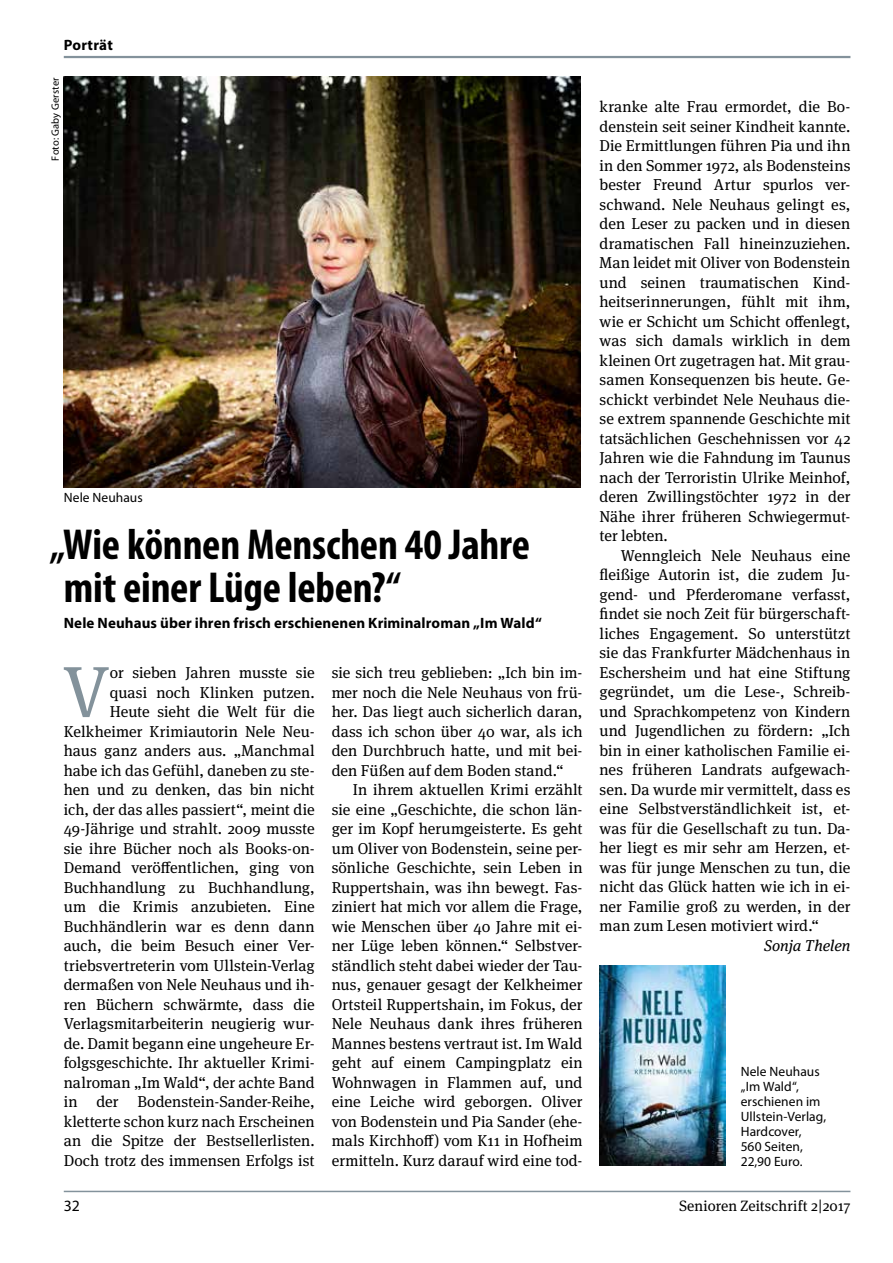
<style>
.page{position:relative;width:893px;height:1263px;background:#fff}
.page>*{position:absolute;margin:0;border:0;box-sizing:border-box;transform-origin:0 0}
.t1{font:72.3px "Meta Serif OT";color:#83929b}
.t2{font:700 condensed 43.5px/43.5px "Myriad Pro";letter-spacing:-.005em;color:#000}
.t3{font:15.75px/19.5px "Meta Serif OT";letter-spacing:.005em;color:#000;text-align:justify}
.t4{font:italic 15.75px "Meta Serif OT";color:#000}
.t5{font:15.75px "Myriad Pro";color:#000}
.t6{font:700 15px "Myriad Pro";letter-spacing:.005em;color:#000}
.t7{font:15px "Meta Serif OT";letter-spacing:.005em;color:#000}
.t8{font:13.5px/15px "Myriad Pro";letter-spacing:.005em;color:#000}
.t9{font:10.5px "Myriad Pro";letter-spacing:.015em;color:#000}
</style>
<div class="page">
<hr style="left:64px;top:1191px;width:786px;height:1px;background:#83929b">
<hr style="left:64px;top:56px;width:786px;height:2px;background:#83929b">
<img style="left:64px;top:77px;width:516px;height:410px">
<img style="left:600px;top:965px;width:125px;height:201px">
<p class="t6" style="left:64px;top:35px;width:51px">Porträt</p>
<p class="t9" style="left:50px;top:161px;width:84px;rotate:-90deg">Foto: Gaby Gerster</p>
<p class="t8" style="left:64px;top:490px;width:80px">Nele Neuhaus</p>
<h2 class="t2" style="left:64px;top:521px;width:468px;text-indent:-14px">„Wie können Menschen 40 Jahre mit einer Lüge leben?“</h2>
<p class="t6" style="left:64px;top:613px;width:480px">Nele Neuhaus über ihren frisch erschienenen Kriminalroman „Im Wald“</p>
<p class="t3" style="left:64px;top:663px;width:252px;text-align:right">or sieben Jahren musste sie<br>quasi noch Klinken putzen.<br>Heute sieht die Welt für die Kelkheimer Krimiautorin Nele Neu&shy;haus ganz anders aus. „Manchmal habe ich das Gefühl, daneben zu ste&shy;hen und zu denken, das bin nicht ich, der das alles passiert“, meint die 49-Jährige und strahlt. 2009 musste sie ihre Bücher noch als Books-on-Demand veröffentlichen, ging von Buchhandlung zu Buchhandlung, um die Krimis anzubieten. Eine Buchhändlerin war es denn dann auch, die beim Besuch einer Ver&shy;triebsvertreterin vom Ullstein-Verlag dermaßen von Nele Neuhaus und ih&shy;ren Büchern schwärmte, dass die Verlagsmitarbeiterin neugierig wur&shy;de. Damit begann eine ungeheure Er&shy;folgsgeschichte. Ihr aktueller Krimi&shy;nalroman „Im Wald“, der achte Band in der Bodenstein-Sander-Reihe, kletterte schon kurz nach Erscheinen an die Spitze der Bestsellerlisten.<br>Doch trotz des immensen Erfolgs ist</p>
<p class="t3" style="left:332px;top:663px;width:252px">sie sich treu geblieben: „Ich bin im&shy;mer noch die Nele Neuhaus von frü&shy;her. Das liegt auch sicherlich daran, dass ich schon über 40 war, als ich den Durchbruch hatte, und mit bei&shy;den Füßen auf dem Boden stand.“</p>
<h1 class="t1" style="left:63px;top:650px;width:49px">V</h1>
<p class="t3" style="left:332px;top:780px;width:252px;text-indent:21px">In ihrem aktuellen Krimi erzählt sie eine „Geschichte, die schon län&shy;ger im Kopf herumgeisterte. Es geht um Oliver von Bodenstein, seine per&shy;sönliche Geschichte, sein Leben in Ruppertshain, was ihn bewegt. Fas&shy;ziniert hat mich vor allem die Frage, wie Menschen über 40 Jahre mit ei&shy;ner Lüge leben können.“ Selbstver&shy;ständlich steht dabei wieder der Tau&shy;nus, genauer gesagt der Kelkheimer Ortsteil Ruppertshain, im Fokus, der Nele Neuhaus dank ihres früheren Mannes bestens vertraut ist. Im Wald geht auf einem Campingplatz ein Wohnwagen in Flammen auf, und eine Leiche wird geborgen. Oliver von Bodenstein und Pia Sander (ehe&shy;mals Kirchhoff) vom K11 in Hofheim ermitteln. Kurz darauf wird eine tod-</p>
<p class="t3" style="left:600px;top:98px;width:252px">kranke alte Frau ermordet, die Bo&shy;denstein seit seiner Kindheit kannte.<br>Die Ermittlungen führen Pia und ihn in den Sommer 1972, als Bodensteins bester Freund Artur spurlos ver&shy;schwand. Nele Neuhaus gelingt es, den Leser zu packen und in diesen dramatischen Fall hineinzuziehen.<br>Man leidet mit Oliver von Bodenstein und seinen traumatischen Kind&shy;heitserinnerungen, fühlt mit ihm, wie er Schicht um Schicht offenlegt, was sich damals wirklich in dem kleinen Ort zugetragen hat. Mit grau&shy;samen Konsequenzen bis heute. Ge&shy;schickt verbindet Nele Neuhaus die&shy;se extrem spannende Geschichte mit tatsächlichen Geschehnissen vor 42<br>Jahren wie die Fahndung im Taunus nach der Terroristin Ulrike Meinhof, deren Zwillingstöchter 1972 in der Nähe ihrer früheren Schwiegermut&shy;ter lebten.</p>
<p class="t3" style="left:600px;top:546px;width:252px;text-indent:21px">Wenngleich Nele Neuhaus eine fleißige Autorin ist, die zudem Ju&shy;gend- und Pferderomane verfasst, findet sie noch Zeit für bürgerschaft&shy;liches Engagement. So unterstützt sie das Frankfurter Mädchenhaus in Eschersheim und hat eine Stiftung gegründet, um die Lese-, Schreib&shy;und Sprachkompetenz von Kindern und Jugendlichen zu fördern: „Ich bin in einer katholischen Familie ei&shy;nes früheren Landrats aufgewach&shy;sen. Da wurde mir vermittelt, dass es eine Selbstverständlichkeit ist, et&shy;was für die Gesellschaft zu tun. Da&shy;her liegt es mir sehr am Herzen, et&shy;was für junge Menschen zu tun, die nicht das Glück hatten wie ich in ei&shy;ner Familie groß zu werden, in der man zum Lesen motiviert wird.“</p>
<p class="t4" style="left:764px;top:936px;width:88px">Sonja Thelen</p>
<p class="t8" style="left:741px;top:1064px;width:87px">Nele Neuhaus „Im Wald“, erschienen im<br>Ullstein-Verlag,<br>Hardcover,<br>560 Seiten,<br>22,90 Euro.</p>
<p class="t5" style="left:64px;top:1197px;width:18px">32</p>
<p class="t7" style="left:679px;top:1197px;width:173px">Senioren Zeitschrift 2|2017</p>
</div>
